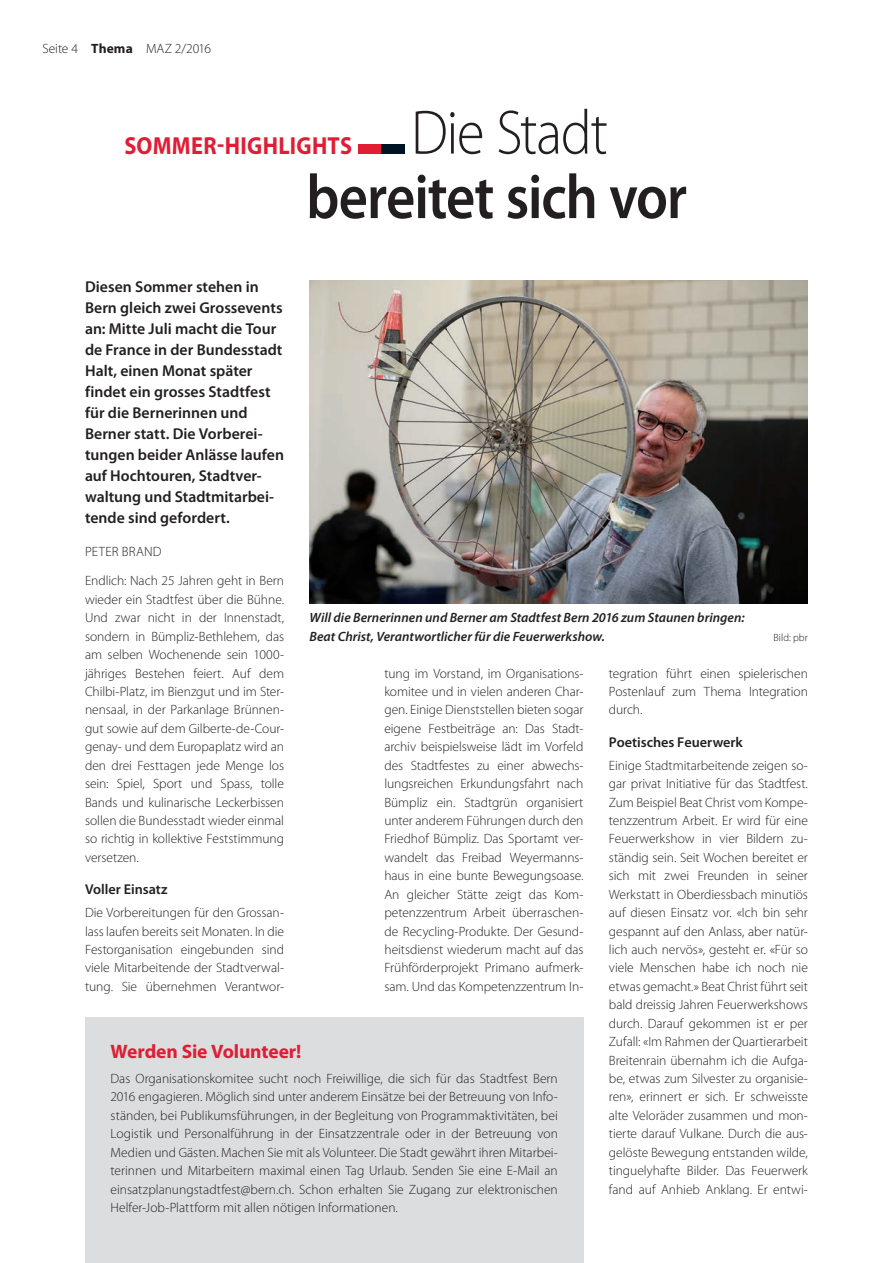
<style>
.page{position:relative;width:893px;height:1263px;background:#fff}
.page>*{position:absolute;margin:0;border:0;box-sizing:border-box;transform-origin:0 0}
.t1{font:600 63px "Myriad Pro";letter-spacing:-.02em;color:#231f20;scale:.9 1}
.t2{font:300 63px "Myriad Pro";letter-spacing:-.025em;color:#231f20;scale:.9 1}
.t3{font:700 24.75px "Myriad Pro";letter-spacing:.015em;color:#df1e36;scale:.9 1}
.t4{font:700 19.5px "Myriad Pro";letter-spacing:-.005em;color:#df1e36}
.t5{font:600 15.75px/21px "Myriad Pro";color:#231f20}
.t6{font:600 14.25px "Myriad Pro";color:#231f20}
.t7{font:300 13.5px/18.5px "Myriad Pro";letter-spacing:-.005em;color:#231f20;text-align:justify}
.t8{font:italic 600 13.5px/18.5px "Myriad Pro";letter-spacing:.005em;color:#231f20}
.t9{font:300 10.5px "Myriad Pro";letter-spacing:.005em;color:#231f20}
.s1{font-weight:700}
</style>
<div class="page">
<div style="left:358px;top:144px;width:24px;height:9px;background:#df1e36"></div>
<div style="left:382px;top:144px;width:23px;height:9px;background:#001322"></div>
<img style="left:310px;top:281px;width:498px;height:323px">
<div style="left:85px;top:1018px;width:498px;height:245px;background:#dcdddf"></div>
<p class="t7" style="left:43px;top:39px;width:170px">Seite 4 <span class="s1">Thema</span> MAZ 2/2016</p>
<h1 class="t2" style="left:411px;top:98px;width:220px">Die Stadt</h1>
<h1 class="t1" style="left:306px;top:157px;width:425px">bereitet sich vor</h1>
<h2 class="t3" style="left:124px;top:129px;width:255px">SOMMER-HIGHLIGHTS</h2>
<p class="t5" style="left:85px;top:276px;width:200px">Diesen Sommer stehen in<br>Bern gleich zwei Grossevents an: Mitte Juli macht die Tour de France in der Bundesstadt<br>Halt, einen Monat später findet ein grosses Stadtfest für die Bernerinnen und<br>Berner statt. Die Vorberei&shy;tungen beider Anlässe laufen auf Hochtouren, Stadtver&shy;waltung und Stadtmitarbei&shy;tende sind gefordert.</p>
<p class="t7" style="left:85px;top:537px;width:201px;line-height:29.4px">PETER BRAND<br>Endlich: Nach 25 Jahren geht in Bern</p>
<p class="t7" style="left:85px;top:590px;width:201px">wieder ein Stadtfest über die Bühne.<br>Und zwar nicht in der Innenstadt, sondern in Bümpliz-Bethlehem, das am selben Wochenende sein 1000- jähriges Bestehen feiert. Auf dem Chilbi-Platz, im Bienzgut und im Ster&shy;nensaal, in der Parkanlage Brünnen&shy;gut sowie auf dem Gilberte-de-Cour&shy;genay- und dem Europaplatz wird an den drei Festtagen jede Menge los sein: Spiel, Sport und Spass, tolle Bands und kulinarische Leckerbissen sollen die Bundesstadt wieder einmal so richtig in kollektive Feststimmung versetzen.</p>
<p class="t6" style="left:85px;top:880px;width:84px">Voller Einsatz</p>
<p class="t7" style="left:85px;top:904px;width:201px">Die Vorbereitungen für den Grossan&shy;lass laufen bereits seit Monaten. In die Festorganisation eingebunden sind viele Mitarbeitende der Stadtverwal&shy;tung. Sie übernehmen Verantwor-</p>
<p class="t8" style="left:310px;top:608px;width:437px">Will die Bernerinnen und Berner am Stadtfest Bern 2016 zum Staunen bringen:<br>Beat Christ, Verantwortlicher für die Feuerwerkshow.</p>
<p class="t9" style="left:773px;top:631px;width:36px">Bild: pbr</p>
<p class="t7" style="left:384px;top:664px;width:201px">tung im Vorstand, im Organisations&shy;komitee und in vielen anderen Char&shy;gen. Einige Dienststellen bieten sogar eigene Festbeiträge an: Das Stadt&shy;archiv beispielsweise lädt im Vorfeld des Stadtfestes zu einer abwechs&shy;lungsreichen Erkundungsfahrt nach Bümpliz ein. Stadtgrün organisiert unter anderem Führungen durch den Friedhof Bümpliz. Das Sportamt ver&shy;wandelt das Freibad Weyermanns&shy;haus in eine bunte Bewegungsoase.<br>An gleicher Stätte zeigt das Kom&shy;petenzzentrum Arbeit überraschen&shy;de Recycling-Produkte. Der Gesund&shy;heitsdienst wiederum macht auf das Frühförderprojekt Primano aufmerk&shy;sam. Und das Kompetenzzentrum In-</p>
<p class="t7" style="left:609px;top:664px;width:200px">tegration führt einen spielerischen Postenlauf zum Thema Integration durch.</p>
<p class="t6" style="left:609px;top:733px;width:135px">Poetisches Feuerwerk</p>
<p class="t7" style="left:609px;top:756px;width:201px">Einige Stadtmitarbeitende zeigen so&shy;gar privat Initiative für das Stadtfest.<br>Zum Beispiel Beat Christ vom Kompe&shy;tenzzentrum Arbeit. Er wird für eine Feuerwerkshow in vier Bildern zu&shy;ständig sein. Seit Wochen bereitet er sich mit zwei Freunden in seiner Werkstatt in Oberdiessbach minutiös auf diesen Einsatz vor. «Ich bin sehr gespannt auf den Anlass, aber natür&shy;lich auch nervös», gesteht er. «Für so viele Menschen habe ich noch nie etwas gemacht.» Beat Christ führt seit bald dreissig Jahren Feuerwerkshows durch. Darauf gekommen ist er per Zufall: «Im Rahmen der Quartierarbeit Breitenrain übernahm ich die Aufga&shy;be, etwas zum Silvester zu organisie&shy;ren», erinnert er sich. Er schweisste alte Veloräder zusammen und mon&shy;tierte darauf Vulkane. Durch die aus&shy;gelöste Bewegung entstanden wilde, tinguelyhafte Bilder. Das Feuerwerk fand auf Anhieb Anklang. Er entwi-</p>
<h3 class="t4" style="left:111px;top:1038px;width:192px">Werden Sie Volunteer!</h3>
<p class="t7" style="left:111px;top:1069px;width:449px">Das Organisationskomitee sucht noch Freiwillige, die sich für das Stadtfest Bern 2016 engagieren. Möglich sind unter anderem Einsätze bei der Betreuung von Info&shy;ständen, bei Publikumsführungen, in der Begleitung von Programmaktivitäten, bei Logistik und Personalführung in der Einsatzzentrale oder in der Betreuung von Medien und Gästen. Machen Sie mit als Volunteer. Die Stadt gewährt ihren Mitarbei&shy;terinnen und Mitarbeitern maximal einen Tag Urlaub. Senden Sie eine E-Mail an einsatzplanungstadtfest@bern.ch. Schon erhalten Sie Zugang zur elektronischen Helfer-Job-Plattform mit allen nötigen Informationen.</p>
</div>
